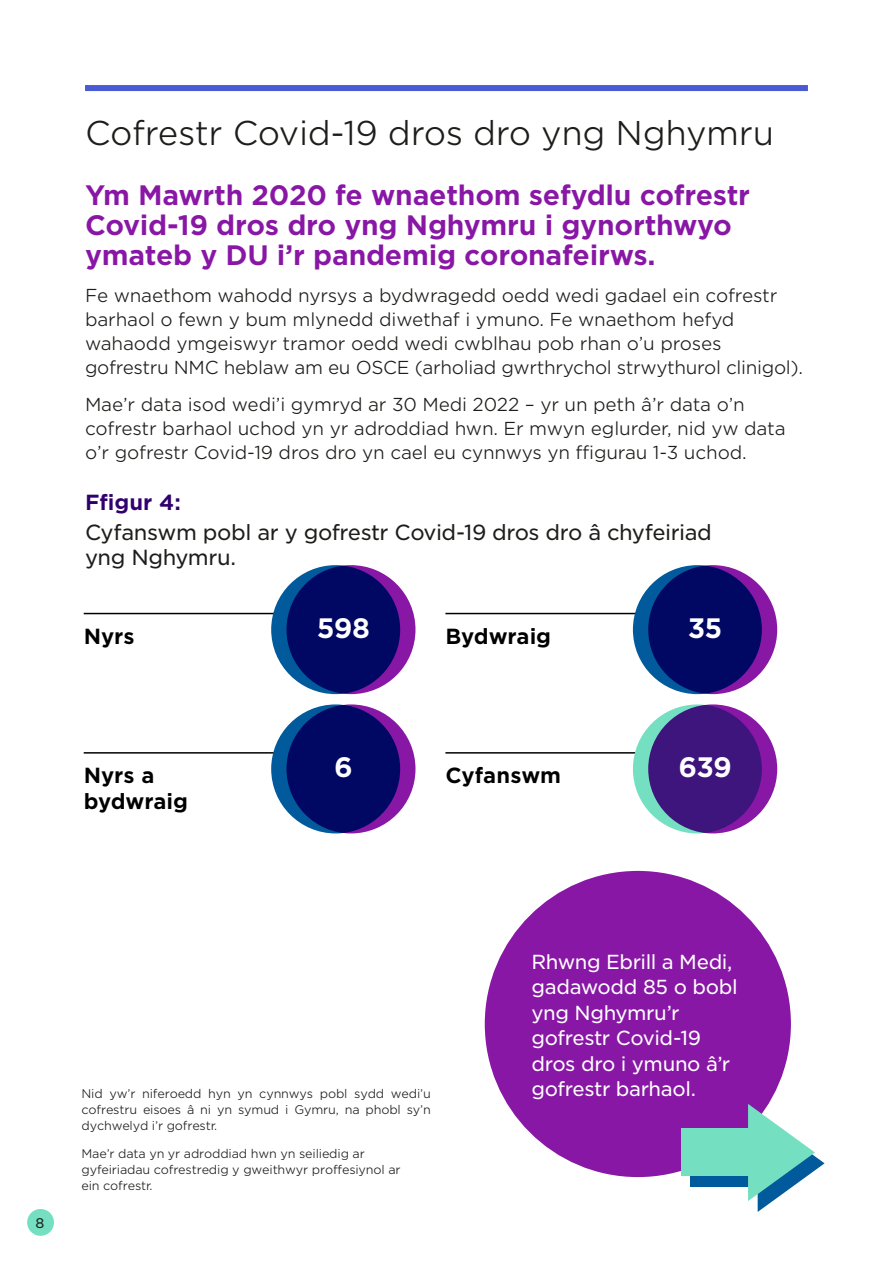
<style>
.page{position:relative;width:893px;height:1263px;background:#fff}
.page>*{position:absolute;margin:0;border:0;box-sizing:border-box;transform-origin:0 0}
.Overview_lead_in{font:300 33px "Gotham S Sm";letter-spacing:-.01em;color:#1d1d1b}
.Overview_lead_in-2{font:700 27px/30px "Gotham S Sm";letter-spacing:-.01em;color:#8917a6}
.Headline_2{font:700 27px "Gotham S Sm";letter-spacing:-.03em;color:#fff}
.Figure_and_table_tit{font:21px/25.2px "Gotham S Sm";letter-spacing:-.025em;color:#1d1d1b}
.TOC_H1_copy{font:700 21px/25.5px "Gotham S Sm";letter-spacing:-.005em;color:#000}
.Figure_and_table_num{font:700 21px "Gotham S Sm";color:#31006f}
.t1{font:19.5px/25.5px "Gotham S Sm";letter-spacing:-.02em;color:#fff}
.Overview_body{font:300 18px/24px "Gotham S Sm";letter-spacing:-.01em;color:#1d1d1b}
.t2{font:13.5px "Gotham S Sm";color:#1d1d1b}
.Overview_body-2{font:300 12px/16px "Gotham S Sm";letter-spacing:-.015em;color:#1d1d1b}
</style>
<div class="page">
<div style="left:27px;top:1209px;width:27px;height:27px;background:#74e0c1;border-radius:50%"></div>
<div style="left:85px;top:85px;width:723px;height:6px;background:#495ad4"></div>
<div style="left:485px;top:871px;width:306px;height:306px;background:#8917a6;border-radius:50%"></div>
<div style="left:691px;top:1140px;width:70px;height:47px;background:#005a9b"></div>
<svg style="left:748px;top:1104px;width:77px;height:108px"></svg>
<div style="left:681px;top:1129px;width:70px;height:47px;background:#74e0c1"></div>
<hr style="left:84px;top:613px;width:221px;height:1px;background:#000">
<div style="left:271px;top:565px;width:129px;height:129px;background:#005a9b;border-radius:50%"></div>
<svg style="left:286px;top:565px;width:129px;height:129px;background:#140a6e"></svg>
<hr style="left:445px;top:613px;width:222px;height:1px;background:#000">
<div style="left:633px;top:565px;width:129px;height:129px;background:#005a9b;border-radius:50%"></div>
<svg style="left:648px;top:565px;width:129px;height:129px;background:#140a6e"></svg>
<hr style="left:84px;top:752px;width:221px;height:2px;background:#000">
<div style="left:271px;top:704px;width:129px;height:129px;background:#005a9b;border-radius:50%"></div>
<svg style="left:286px;top:704px;width:129px;height:129px;background:#140b6e"></svg>
<hr style="left:445px;top:752px;width:222px;height:2px;background:#000">
<div style="left:633px;top:704px;width:129px;height:129px;background:#74e0c1;border-radius:50%"></div>
<svg style="left:648px;top:704px;width:129px;height:129px;background:#491583"></svg>
<p class="Overview_lead_in" style="left:85px;top:111px;width:691px">Cofrestr Covid-19 dros dro yng Nghymru</p>
<p class="Overview_lead_in-2" style="left:85px;top:180px;width:667px">Ym Mawrth 2020 fe wnaethom sefydlu cofrestr</p>
<p class="Overview_lead_in-2" style="left:85px;top:210px;width:648px">Covid-19 dros dro yng Nghymru i gynorthwyo ymateb y DU i’r pandemig coronafeirws.</p>
<p class="Overview_body" style="left:85px;top:283px;width:719px">Fe wnaethom wahodd nyrsys a bydwragedd oedd wedi gadael ein cofrestr barhaol o fewn y bum mlynedd diwethaf i ymuno. Fe wnaethom hefyd wahaodd ymgeiswyr tramor oedd wedi cwblhau pob rhan o’u proses gofrestru NMC heblaw am eu OSCE (arholiad gwrthrychol strwythurol clinigol).</p>
<p class="Overview_body" style="left:85px;top:392px;width:702px">Mae’r data isod wedi’i gymryd ar 30 Medi 2022 – yr un peth â’r data o’n cofrestr barhaol uchod yn yr adroddiad hwn. Er mwyn eglurder, nid yw data o’r gofrestr Covid-19 dros dro yn cael eu cynnwys yn ffigurau 1-3 uchod.</p>
<p class="Figure_and_table_num" style="left:85px;top:488px;width:97px">Ffigur 4:</p>
<p class="Figure_and_table_tit" style="left:85px;top:519px;width:628px">Cyfanswm pobl ar y gofrestr Covid-19 dros dro â chyfeiriad yng Nghymru.</p>
<p class="TOC_H1_copy" style="left:84px;top:623px;width:52px">Nyrs</p>
<p class="Headline_2" style="left:317px;top:609px;width:55px">598</p>
<p class="TOC_H1_copy" style="left:445px;top:623px;width:107px">Bydwraig</p>
<p class="Headline_2" style="left:688px;top:609px;width:36px">35</p>
<p class="TOC_H1_copy" style="left:84px;top:763px;width:106px">Nyrs a bydwraig</p>
<p class="Headline_2" style="left:334px;top:749px;width:20px">6</p>
<p class="TOC_H1_copy" style="left:445px;top:763px;width:117px">Cyfanswm</p>
<p class="Headline_2" style="left:678px;top:749px;width:55px">639</p>
<p class="t2" style="left:35px;top:1214px;width:10px">8</p>
<p class="t1" style="left:531px;top:948px;width:208px">Rhwng Ebrill a Medi, gadawodd 85 o bobl yng Nghymru’r gofrestr Covid-19 dros dro i ymuno â’r</p>
<p class="Overview_body-2" style="left:81px;top:1085px;width:351px">Nid yw’r niferoedd hyn yn cynnwys pobl sydd wedi’u</p>
<p class="t1" style="left:531px;top:1076px;width:166px">gofrestr barhaol.</p>
<p class="Overview_body-2" style="left:81px;top:1101px;width:351px">cofrestru eisoes â ni yn symud i Gymru, na phobl sy’n dychwelyd i’r gofrestr.</p>
<p class="Overview_body-2" style="left:81px;top:1146px;width:321px">Mae’r data yn yr adroddiad hwn yn seiliedig ar gyfeiriadau cofrestredig y gweithwyr proffesiynol ar ein cofrestr.</p>
</div>
